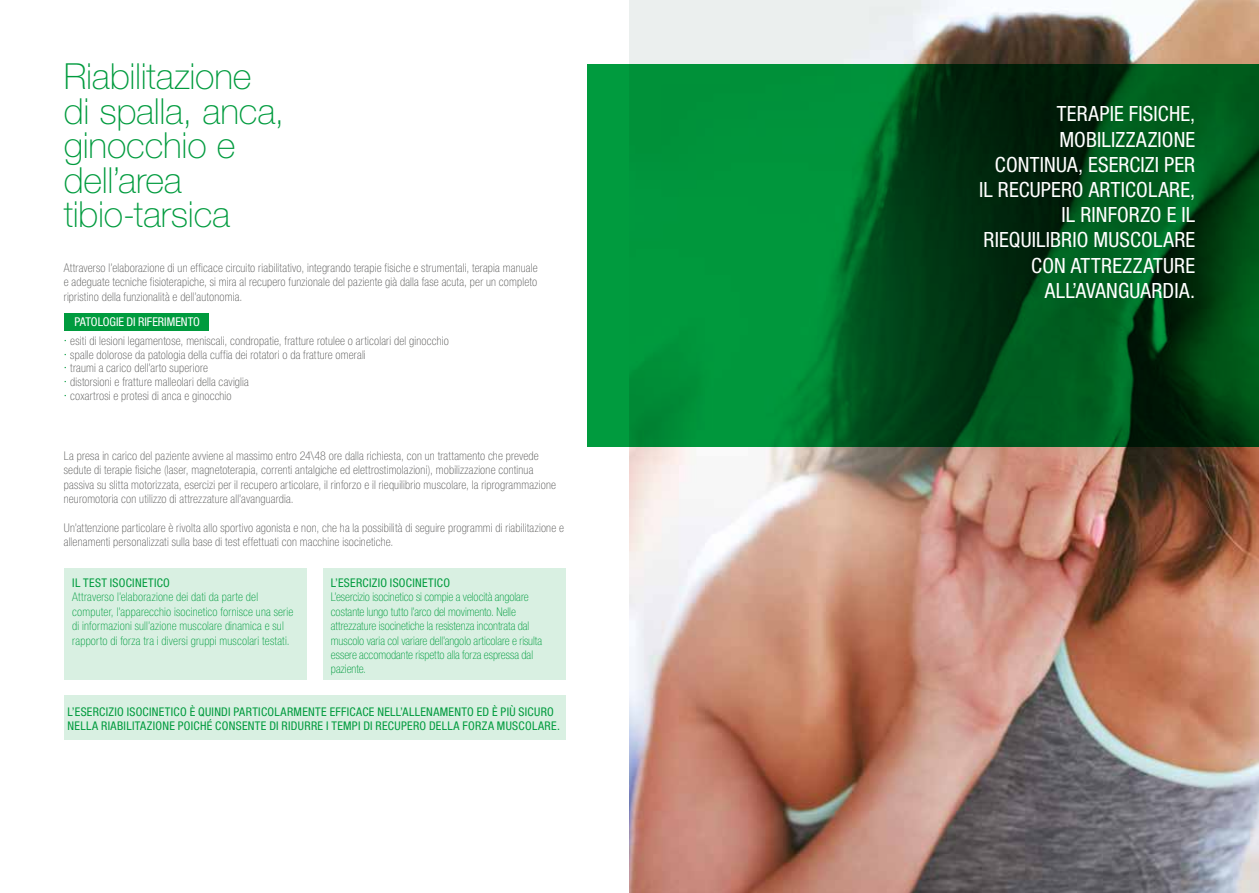
<style>
.page{position:relative;width:1259px;height:893px;background:#fff}
.page>*{position:absolute;margin:0;border:0;box-sizing:border-box;transform-origin:0 0}
.t1{font:100 36px/34.5px "Helvetica Neue LT Pro";letter-spacing:-.005em;color:#009b3e}
.t2{font:condensed 21px/25.2px "Helvetica Neue LT Pro";letter-spacing:.01em;color:#fff;text-align:right}
.t3{font:condensed 12.15px "Helvetica Neue LT Pro";color:#fff}
.t4{font:100 condensed 12px/14.4px "Helvetica Neue LT Pro";letter-spacing:.015em;color:#575756}
.t5{font:100 condensed 12px/14.4px "Helvetica Neue LT Pro";letter-spacing:.005em;color:#009b3e}
.t6{font:condensed 12px/14.4px "Helvetica Neue LT Pro";letter-spacing:.025em;color:#009b3e}
.s1{font-size:13.5px;color:#009b3e}
</style>
<div class="page">
<div style="left:64px;top:314px;width:144px;height:17px;background:#009b3e"></div>
<div style="left:64px;top:569px;width:242px;height:111px;background:#d9f0e2"></div>
<div style="left:323px;top:569px;width:243px;height:111px;background:#d9f0e2"></div>
<div style="left:64px;top:696px;width:502px;height:44px;background:#d9f0e2"></div>
<img style="left:629px;top:0;width:630px;height:893px">
<svg style="left:587px;top:64px;width:672px;height:382px;background:#006626"></svg>
<h1 class="t1" style="left:64px;top:59px;width:222px">Riabilitazione di spalla, anca, ginocchio e dell’area tibio-tarsica</h1>
<p class="t4" style="left:64px;top:261px;width:475px;text-align:justify">Attraverso l’elaborazione di un efficace circuito riabilitativo, integrando terapie fisiche e strumentali, terapia manuale e adeguate tecniche fisioterapiche, si mira al recupero funzionale del paziente già dalla fase acuta, per un completo ripristino della funzionalità e dell’autonomia.</p>
<p class="t3" style="left:74px;top:315px;width:127px">PATOLOGIE DI RIFERIMENTO</p>
<p class="t4" style="left:64px;top:334px;width:386px;line-height:14px"><span class="s1">∙</span> esiti di lesioni legamentose, meniscali, condropatie, fratture rotulee o articolari del ginocchio <span class="s1">∙</span> spalle dolorose da patologia della cuffia dei rotatori o da fratture omerali</p>
<p class="t4" style="left:64px;top:375px;width:186px"><span class="s1">∙</span> distorsioni e fratture malleolari della caviglia</p>
<p class="t4" style="left:64px;top:361px;width:146px"><span class="s1">∙</span> traumi a carico dell’arto superiore</p>
<p class="t4" style="left:64px;top:389px;width:169px"><span class="s1">∙</span> coxartrosi e protesi di anca e ginocchio</p>
<p class="t4" style="left:64px;top:449px;width:494px">La presa in carico del paziente avviene al massimo entro 24\48 ore dalla richiesta, con un trattamento che prevede sedute di terapie fisiche (laser, magnetoterapia, correnti antalgiche ed elettrostimolazioni), mobilizzazione continua passiva su slitta motorizzata, esercizi per il recupero articolare, il rinforzo e il riequilibrio muscolare, la riprogrammazione neuromotoria con utilizzo di attrezzature all’avanguardia.</p>
<p class="t4" style="left:64px;top:521px;width:502px">Un’attenzione particolare è rivolta allo sportivo agonista e non, che ha la possibilità di seguire programmi di riabilitazione e allenamenti personalizzati sulla base di test effettuati con macchine isocinetiche.</p>
<p class="t6" style="left:331px;top:575px;width:121px">L’ESERCIZIO ISOCINETICO</p>
<p class="t5" style="left:331px;top:590px;width:213px">L’esercizio isocinetico si compie a velocità angolare costante lungo tutto l’arco del movimento. Nelle attrezzature isocinetiche la resistenza incontrata dal muscolo varia col variare dell’angolo articolare e risulta essere accomodante rispetto alla forza espressa dal paziente.</p>
<p class="t6" style="left:68px;top:704px;width:494px">L’ESERCIZIO ISOCINETICO È QUINDI PARTICOLARMENTE EFFICACE NELL’ALLENAMENTO ED È PIÙ SICURO<br>NELLA RIABILITAZIONE POICHÉ CONSENTE DI RIDURRE I TEMPI DI RECUPERO DELLA FORZA MUSCOLARE.</p>
<p class="t6" style="left:72px;top:575px;width:99px">IL TEST ISOCINETICO</p>
<p class="t5" style="left:72px;top:590px;width:222px">Attraverso l’elaborazione dei dati da parte del computer, l’apparecchio isocinetico fornisce una serie di informazioni sull’azione muscolare dinamica e sul rapporto di forza tra i diversi gruppi muscolari testati.</p>
<h2 class="t2" style="left:979px;top:101px;width:218px">TERAPIE FISICHE,<br>MOBILIZZAZIONE<br>CONTINUA, ESERCIZI PER<br>IL RECUPERO ARTICOLARE,<br>IL RINFORZO E IL<br>RIEQUILIBRIO MUSCOLARE<br>CON ATTREZZATURE<br>ALL’AVANGUARDIA.</h2>
</div>
